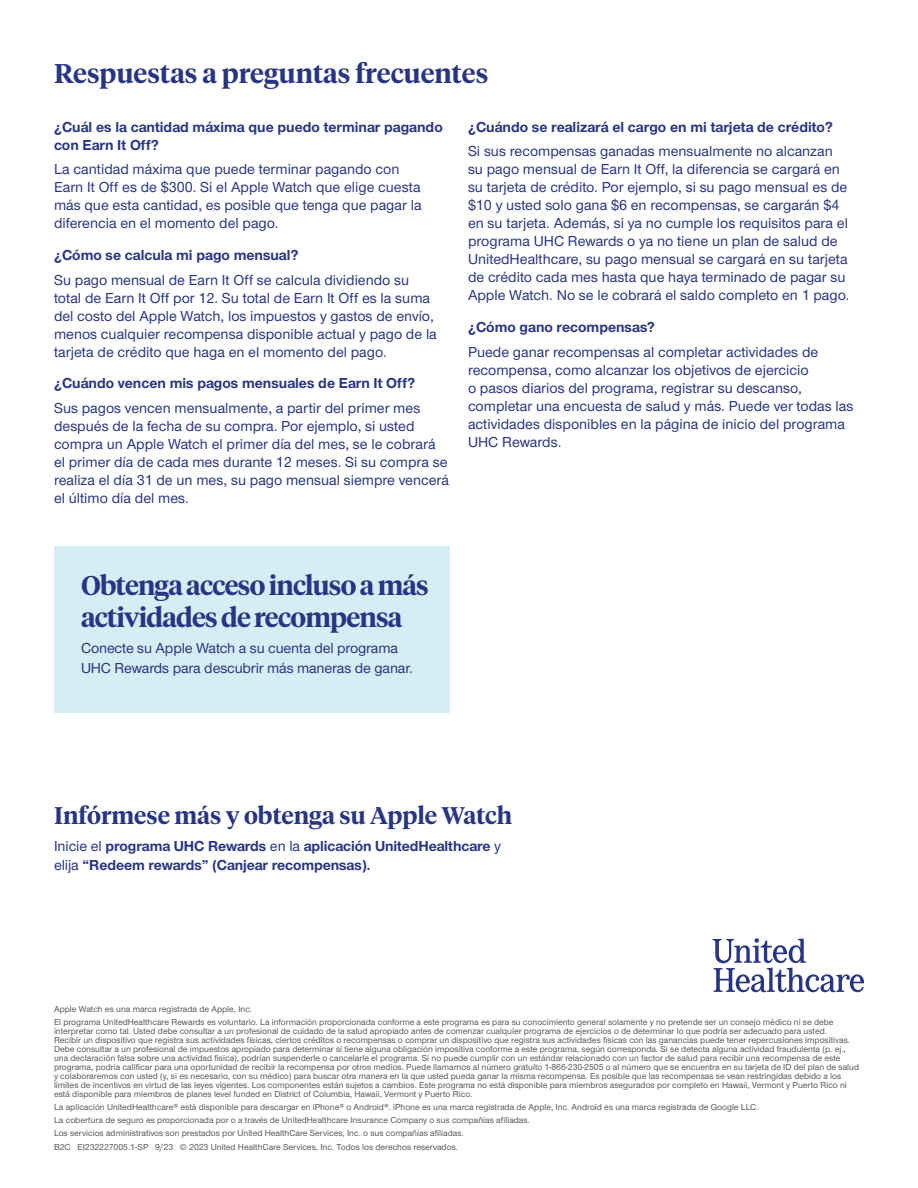
<style>
.page{position:relative;width:918px;height:1188px;background:#fff}
.page>*{position:absolute;margin:0;border:0;box-sizing:border-box;transform-origin:0 0}
.H4{font:600 27px/32.4px "UHC Serif Headline";letter-spacing:-.025em;color:#283582}
.H4-2{font:600 27px "UHC Serif Headline";color:#283582}
.CTA{font:600 24px "UHC Serif Headline";color:#283582}
.Body{font:500 15px/18px "UHC Sans";color:#283582}
.H6-Sans{font:700 15px/18px "UHC Sans";color:#283582}
.CTA-2{font:700 15px/19.5px "UHC Sans";letter-spacing:-.005em;color:#283582}
.Disclaimer_Copyright_Numbers{font:9px/9px "UHC Sans";color:#57585a}
.s1{font-weight:500}
</style>
<div class="page">
<div style="left:54px;top:546px;width:396px;height:167px;background:#d5eef5"></div>
<svg style="left:713px;top:938px;width:151px;height:54px"></svg>
<p class="H4-2" style="left:54px;top:54px;width:436px">Respuestas a preguntas frecuentes</p>
<p class="H6-Sans" style="left:54px;top:117px;width:390px">¿Cuál es la cantidad máxima que puedo terminar pagando con Earn It Off?</p>
<p class="Body" style="left:54px;top:160px;width:369px">La cantidad máxima que puede terminar pagando con Earn It Off es de $300. Si el Apple Watch que elige cuesta más que esta cantidad, es posible que tenga que pagar la diferencia en el momento del pago.</p>
<p class="H6-Sans" style="left:54px;top:245px;width:246px">¿Cómo se calcula mi pago mensual?</p>
<p class="Body" style="left:54px;top:270px;width:384px">Su pago mensual de Earn It Off se calcula dividiendo su total de Earn It Off por 12. Su total de Earn It Off es la suma del costo del Apple Watch, los impuestos y gastos de envío, menos cualquier recompensa disponible actual y pago de la tarjeta de crédito que haga en el momento del pago.</p>
<p class="H6-Sans" style="left:54px;top:374px;width:363px">¿Cuándo vencen mis pagos mensuales de Earn It Off?</p>
<p class="Body" style="left:54px;top:398px;width:397px">Sus pagos vencen mensualmente, a partir del primer mes después de la fecha de su compra. Por ejemplo, si usted compra un Apple Watch el primer día del mes, se le cobrará el primer día de cada mes durante 12 meses. Si su compra se realiza el día 31 de un mes, su pago mensual siempre vencerá el último día del mes.</p>
<p class="H6-Sans" style="left:468px;top:117px;width:367px">¿Cuándo se realizará el cargo en mi tarjeta de crédito?</p>
<p class="Body" style="left:468px;top:142px;width:383px">Si sus recompensas ganadas mensualmente no alcanzan su pago mensual de Earn It Off, la diferencia se cargará en su tarjeta de crédito. Por ejemplo, si su pago mensual es de $10 y usted solo gana $6 en recompensas, se cargarán $4 en su tarjeta. Además, si ya no cumple los requisitos para el programa UHC Rewards o ya no tiene un plan de salud de UnitedHealthcare, su pago mensual se cargará en su tarjeta de crédito cada mes hasta que haya terminado de pagar su Apple Watch. No se le cobrará el saldo completo en 1 pago.</p>
<p class="H6-Sans" style="left:468px;top:317px;width:189px">¿Cómo gano recompensas?</p>
<p class="Body" style="left:468px;top:342px;width:387px">Puede ganar recompensas al completar actividades de recompensa, como alcanzar los objetivos de ejercicio<br>o pasos diarios del programa, registrar su descanso, completar una encuesta de salud y más. Puede ver todas las actividades disponibles en la página de inicio del programa UHC Rewards.</p>
<p class="H4" style="left:81px;top:568px;width:349px">Obtenga acceso incluso a más actividades de recompensa</p>
<p class="Body" style="left:81px;top:638px;width:333px;line-height:19.5px">Conecte su Apple Watch a su cuenta del programa<br>UHC Rewards para descubrir más maneras de ganar.</p>
<p class="CTA" style="left:54px;top:799px;width:460px">Infórmese más y obtenga su Apple Watch</p>
<p class="CTA-2" style="left:54px;top:835px;width:449px"><span class="s1">Inicie el</span> programa UHC Rewards <span class="s1">en la</span> aplicación UnitedHealthcare <span class="s1">y elija</span> “Redeem rewards” (Canjear recompensas).</p>
<p class="Disclaimer_Copyright_Numbers" style="left:54px;top:1005px;width:200px">Apple Watch es una marca registrada de Apple, Inc.</p>
<p class="Disclaimer_Copyright_Numbers" style="left:54px;top:1017px;width:807px">El programa UnitedHealthcare Rewards es voluntario. La información proporcionada conforme a este programa es para su conocimiento general solamente y no pretende ser un consejo médico ni se debe interpretar como tal. Usted debe consultar a un profesional de cuidado de la salud apropiado antes de comenzar cualquier programa de ejercicios o de determinar lo que podría ser adecuado para usted.<br>Recibir un dispositivo que registra sus actividades físicas, ciertos créditos o recompensas o comprar un dispositivo que registra sus actividades físicas con las ganancias puede tener repercusiones impositivas.<br>Debe consultar a un profesional de impuestos apropiado para determinar si tiene alguna obligación impositiva conforme a este programa, según corresponda. Si se detecta alguna actividad fraudulenta (p. ej., una declaración falsa sobre una actividad física), podrían suspenderle o cancelarle el programa. Si no puede cumplir con un estándar relacionado con un factor de salud para recibir una recompensa de este programa, podría calificar para una oportunidad de recibir la recompensa por otros medios. Puede llamarnos al número gratuito 1-866-230-2505 o al número que se encuentra en su tarjeta de ID del plan de salud y colaboraremos con usted (y, si es necesario, con su médico) para buscar otra manera en la que usted pueda ganar la misma recompensa. Es posible que las recompensas se vean restringidas debido a los límites de incentivos en virtud de las leyes vigentes. Los componentes están sujetos a cambios. Este programa no está disponible para miembros asegurados por completo en Hawaii, Vermont y Puerto Rico ni está disponible para miembros de planes level funded en District of Columbia, Hawaii, Vermont y Puerto Rico.</p>
<p class="Disclaimer_Copyright_Numbers" style="left:54px;top:1102px;width:706px">La aplicación UnitedHealthcare® está disponible para descargar en iPhone® o Android®. iPhone es una marca registrada de Apple, Inc. Android es una marca registrada de Google LLC.</p>
<p class="Disclaimer_Copyright_Numbers" style="left:54px;top:1115px;width:478px">La cobertura de seguro es proporcionada por o a través de UnitedHealthcare Insurance Company o sus compañías afiliadas.</p>
<p class="Disclaimer_Copyright_Numbers" style="left:54px;top:1128px;width:411px">Los servicios administrativos son prestados por United HealthCare Services, Inc. o sus compañías afiliadas.</p>
<p class="Disclaimer_Copyright_Numbers" style="left:54px;top:1142px;width:406px">B2C EI232227005.1-SP 9/23 © 2023 United HealthCare Services, Inc. Todos los derechos reservados.</p>
</div>
